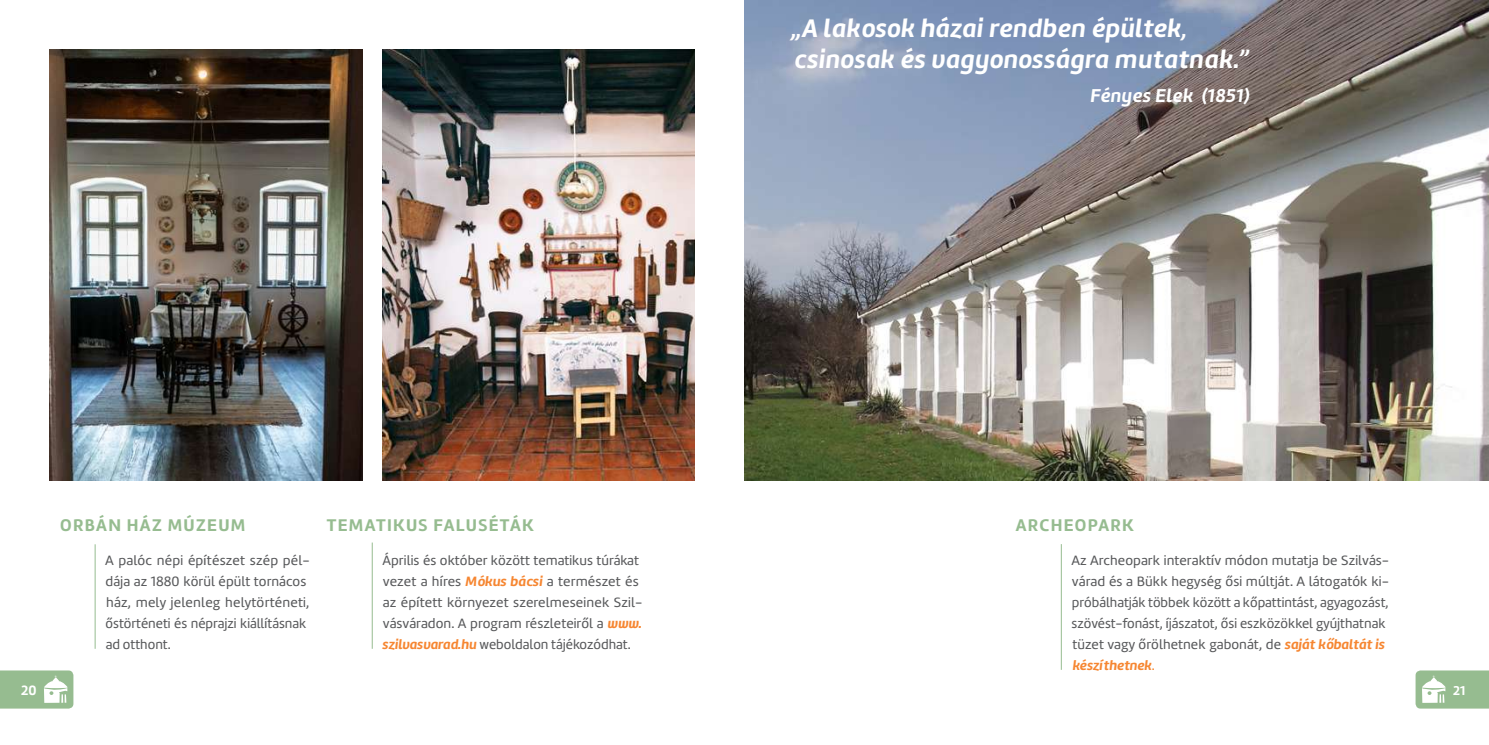
<style>
.page{position:relative;width:1489px;height:745px;background:#fff}
.page>*{position:absolute;margin:0;border:0;box-sizing:border-box;transform-origin:0 0}
.t1{font:italic 700 26.25px/31.5px "Marine";letter-spacing:.025em;color:#fff}
.t2{font:italic 700 19.25px "Marine";letter-spacing:.025em;color:#fff}
.t3{font:700 17.5px "Marine";letter-spacing:.075em;color:#96bc90}
.t4{font:14px/21px "Marine";letter-spacing:.005em;color:#58595b}
.t5{font:700 14px "Marine";color:#fff}
.t6{font:700 13.3px "Marine";color:#fff}
.s1{font-weight:700;font-style:italic;color:#f68631}
.s2{color:#f68631}
</style>
<div class="page">
<hr style="left:95px;top:544px;width:1px;height:104px;background:#96bc90">
<hr style="left:372px;top:542px;width:1px;height:106px;background:#96bc90">
<hr style="left:1060px;top:543px;width:1px;height:126px;background:#96bc90">
<svg style="left:0;top:670px;width:73px;height:38px;background:#a5c6a0"></svg>
<svg style="left:1415px;top:670px;width:73px;height:38px;background:#a6c6a1"></svg>
<img style="left:744px;top:0;width:744px;height:480px">
<img style="left:50px;top:50px;width:312px;height:430px">
<img style="left:382px;top:50px;width:312px;height:430px">
<h1 class="t1" style="left:791px;top:12px;width:459px">„A lakosok házai rendben épültek, csinosak és vagyonosságra mutatnak.”</h1>
<h2 class="t2" style="left:1090px;top:82px;width:161px">Fényes Elek (1851)</h2>
<p class="t3" style="left:60px;top:513px;width:187px">ORBÁN HÁZ MÚZEUM</p>
<p class="t3" style="left:327px;top:513px;width:209px">TEMATIKUS FALUSÉTÁK</p>
<p class="t3" style="left:1015px;top:513px;width:120px">ARCHEOPARK</p>
<p class="t4" style="left:105px;top:549px;width:206px">A palóc népi építészet szép pél&shy;dája az 1880 körül épült tornácos ház, mely jelenleg helytörténeti, őstörténeti és néprajzi kiállításnak ad otthont.</p>
<p class="t4" style="left:382px;top:549px;width:261px">Április és október között tematikus túrákat vezet a híres <span class="s1">Mókus bácsi</span> a természet és az épített környezet szerelmeseinek Szil&shy;vásváradon. A program részleteiről a <span class="s1">www. szilvasvarad.hu</span> weboldalon tájékozódhat.</p>
<p class="t4" style="left:1071px;top:549px;width:319px">Az Archeopark interaktív módon mutatja be Szilvás&shy;várad és a Bükk hegység ősi múltját. A látogatók ki&shy;próbálhatják többek között a kőpattintást, agyagozást, szövést-fonást, íjászatot, ősi eszközökkel gyújthatnak tüzet vagy őrölhetnek gabonát, de <span class="s1">saját kőbaltát is készíthetnek</span><span class="s2">.</span></p>
<p class="t5" style="left:21px;top:680px;width:17px">20</p>
<p class="t6" style="left:1453px;top:681px;width:14px">21</p>
</div>
